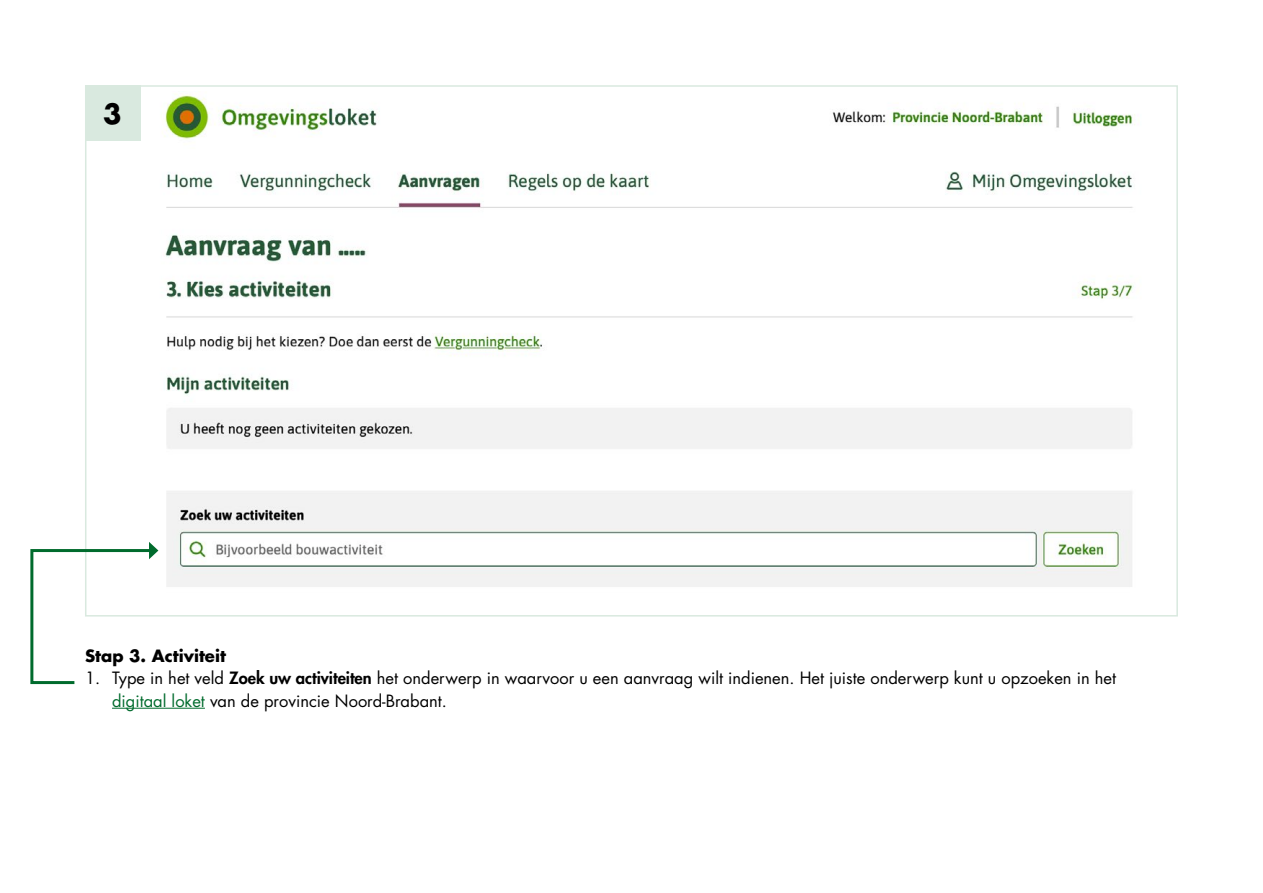
<style>
.page{position:relative;width:1263px;height:893px;background:#fff}
.page>*{position:absolute;margin:0;border:0;box-sizing:border-box;transform-origin:0 0}
.t1{font:700 27px "Futura Std";color:#000}
.t2{font:16.5px/22.5px "Futura Std";color:#000}
.H2_Tussen{font:700 16.5px "Futura Std";color:#000}
.s1{font-weight:800}
.s2{color:#006b2d}
</style>
<div class="page">
<img style="left:158px;top:94px;width:977px;height:493px">
<div style="left:85px;top:85px;width:55px;height:55px;background:#d9e9df"></div>
<hr style="left:112px;top:708px;width:93px;height:1px;background:#006b2d">
<svg style="left:30px;top:542px;width:128px;height:143px"></svg>
<h1 class="t1" style="left:103px;top:96px;width:20px">3</h1>
<h2 class="H2_Tussen" style="left:85px;top:644px;width:142px">Stap 3. Activiteit</h2>
<p class="t2" style="left:112px;top:667px;width:1005px;text-indent:-27px">1. Type in het veld <span class="s1">Zoek uw activiteiten</span> het onderwerp in waarvoor u een aanvraag wilt indienen. Het juiste onderwerp kunt u opzoeken in het <span class="s2">digitaal loket</span> van de provincie Noord-Brabant.</p>
</div>
